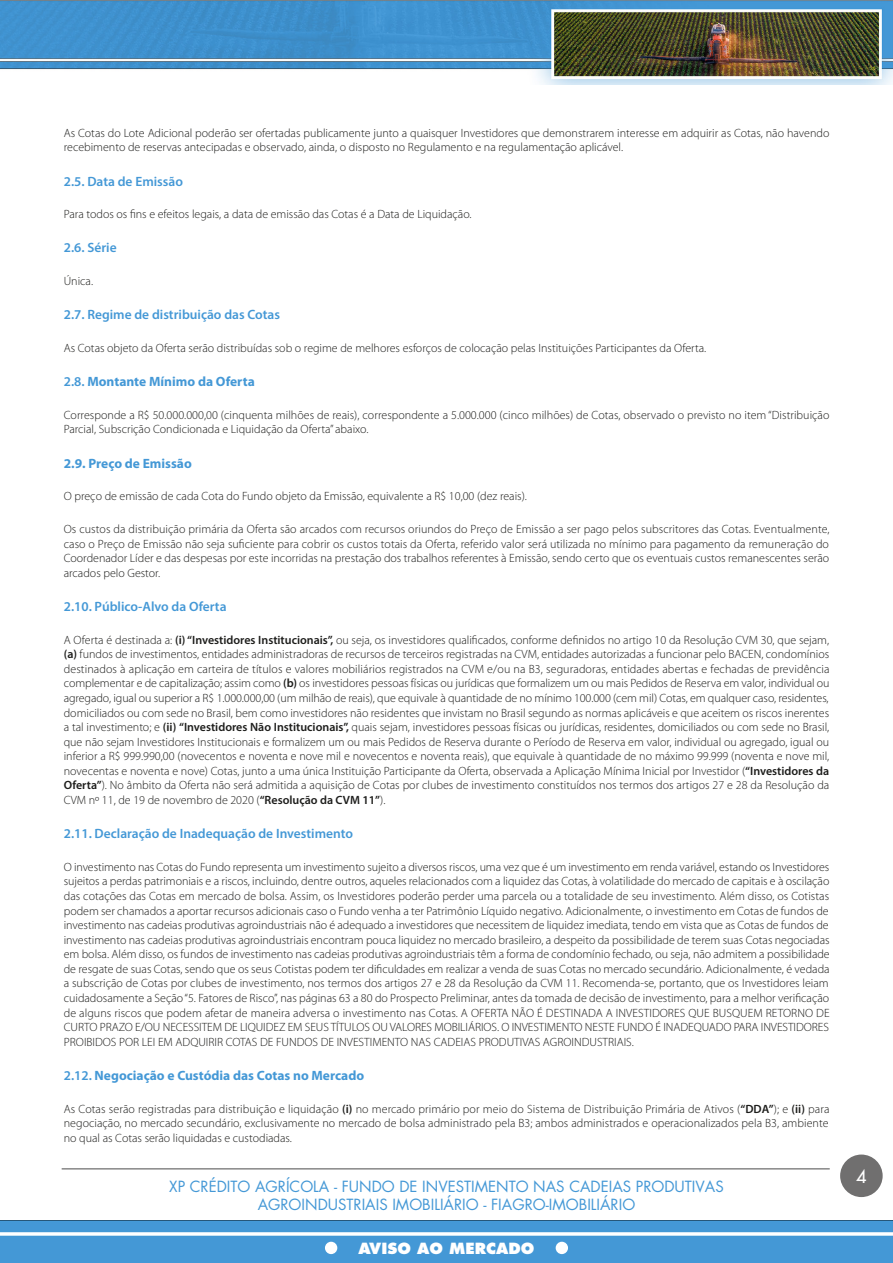
<style>
.page{position:relative;width:893px;height:1263px;background:#fff}
.page>*{position:absolute;margin:0;border:0;box-sizing:border-box;transform-origin:0 0}
.t1{font:500 18px "Futura PRO";color:#fff}
.t2{font:15px/18px "Futura PRO";color:#4498d6;text-align:center}
.t3{font:800 15px "Futura PRO";color:#fff}
.t4{font:600 13.5px "Myriad Pro";color:#4498d6}
.t5{font:700 13.5px "Myriad Pro";color:#4498d6}
.t6{font:300 12px/14.5px "Myriad Pro";color:#1d1d1b;text-align:justify}
.s1{font-weight:600}
</style>
<div class="page">
<img style="left:0;top:0;width:893px;height:85px">
<img style="left:0;top:1220px;width:893px;height:43px">
<hr style="left:62px;top:1168px;width:768px;height:1px;background:#878787">
<div style="left:325px;top:1242px;width:12px;height:12px;background:#fff;border-radius:50%"></div>
<div style="left:556px;top:1242px;width:12px;height:12px;background:#fff;border-radius:50%"></div>
<div style="left:840px;top:1154px;width:43px;height:43px;background:#706f6f;border-radius:50%"></div>
<p class="t6" style="left:64px;top:125px;width:767px">As Cotas do Lote Adicional poderão ser ofertadas publicamente junto a quaisquer Investidores que demonstrarem interesse em adquirir as Cotas, não havendo recebimento de reservas antecipadas e observado, ainda, o disposto no Regulamento e na regulamentação aplicável.</p>
<p class="t4" style="left:64px;top:172px;width:121px">2.5. Data de Emissão</p>
<p class="t6" style="left:64px;top:207px;width:409px">Para todos os fins e efeitos legais, a data de emissão das Cotas é a Data de Liquidação.</p>
<p class="t4" style="left:64px;top:239px;width:54px">2.6. Série</p>
<p class="t6" style="left:64px;top:274px;width:31px">Única.</p>
<p class="t4" style="left:64px;top:306px;width:218px">2.7. Regime de distribuição das Cotas</p>
<p class="t6" style="left:64px;top:341px;width:644px">As Cotas objeto da Oferta serão distribuídas sob o regime de melhores esforços de colocação pelas Instituições Participantes da Oferta.</p>
<p class="t5" style="left:64px;top:374px;width:193px"><span class="s1">2.8.</span> Montante Mínimo da Oferta</p>
<p class="t6" style="left:64px;top:408px;width:767px">Corresponde a R$ 50.000.000,00 (cinquenta milhões de reais), correspondente a 5.000.000 (cinco milhões) de Cotas, observado o previsto no item “Distribuição<br>Parcial, Subscrição Condicionada e Liquidação da Oferta” abaixo.</p>
<p class="t5" style="left:64px;top:456px;width:130px">2.9. Preço de Emissão</p>
<p class="t6" style="left:64px;top:489px;width:465px">O preço de emissão de cada Cota do Fundo objeto da Emissão, equivalente a R$ 10,00 (dez reais).</p>
<p class="t6" style="left:64px;top:522px;width:767px">Os custos da distribuição primária da Oferta são arcados com recursos oriundos do Preço de Emissão a ser pago pelos subscritores das Cotas. Eventualmente, caso o Preço de Emissão não seja suficiente para cobrir os custos totais da Oferta, referido valor será utilizada no mínimo para pagamento da remuneração do Coordenador Líder e das despesas por este incorridas na prestação dos trabalhos referentes à Emissão, sendo certo que os eventuais custos remanescentes serão arcados pelo Gestor.</p>
<p class="t4" style="left:64px;top:598px;width:164px">2.10. Público-Alvo da Oferta</p>
<p class="t6" style="left:64px;top:633px;width:767px">A Oferta é destinada a: <span class="s1">(i) “Investidores Institucionais”,</span> ou seja, os investidores qualificados, conforme definidos no artigo 10 da Resolução CVM 30, que sejam, <span class="s1">(a)</span> fundos de investimentos, entidades administradoras de recursos de terceiros registradas na CVM, entidades autorizadas a funcionar pelo BACEN, condomínios destinados à aplicação em carteira de títulos e valores mobiliários registrados na CVM e/ou na B3, seguradoras, entidades abertas e fechadas de previdência complementar e de capitalização; assim como <span class="s1">(b)</span> os investidores pessoas físicas ou jurídicas que formalizem um ou mais Pedidos de Reserva em valor, individual ou agregado, igual ou superior a R$ 1.000.000,00 (um milhão de reais), que equivale à quantidade de no mínimo 100.000 (cem mil) Cotas, em qualquer caso, residentes, domiciliados ou com sede no Brasil, bem como investidores não residentes que invistam no Brasil segundo as normas aplicáveis e que aceitem os riscos inerentes a tal investimento; e <span class="s1">(ii) “Investidores Não Institucionais”,</span> quais sejam, investidores pessoas físicas ou jurídicas, residentes, domiciliados ou com sede no Brasil, que não sejam Investidores Institucionais e formalizem um ou mais Pedidos de Reserva durante o Período de Reserva em valor, individual ou agregado, igual ou inferior a R$ 999.990,00 (novecentos e noventa e nove mil e novecentos e noventa reais), que equivale à quantidade de no máximo 99.999 (noventa e nove mil, novecentas e noventa e nove) Cotas, junto a uma única Instituição Participante da Oferta, observada a Aplicação Mínima Inicial por Investidor (<span class="s1">“Investidores da Oferta”</span>). No âmbito da Oferta não será admitida a aquisição de Cotas por clubes de investimento constituídos nos termos dos artigos 27 e 28 da Resolução da CVM nº 11, de 19 de novembro de 2020 (<span class="s1">“Resolução da CVM 11”</span>).</p>
<p class="t4" style="left:64px;top:825px;width:291px">2.11. Declaração de Inadequação de Investimento</p>
<p class="t6" style="left:64px;top:860px;width:767px">O investimento nas Cotas do Fundo representa um investimento sujeito a diversos riscos, uma vez que é um investimento em renda variável, estando os Investidores sujeitos a perdas patrimoniais e a riscos, incluindo, dentre outros, aqueles relacionados com a liquidez das Cotas, à volatilidade do mercado de capitais e à oscilação das cotações das Cotas em mercado de bolsa. Assim, os Investidores poderão perder uma parcela ou a totalidade de seu investimento. Além disso, os Cotistas podem ser chamados a aportar recursos adicionais caso o Fundo venha a ter Patrimônio Líquido negativo. Adicionalmente, o investimento em Cotas de fundos de investimento nas cadeias produtivas agroindustriais não é adequado a investidores que necessitem de liquidez imediata, tendo em vista que as Cotas de fundos de investimento nas cadeias produtivas agroindustriais encontram pouca liquidez no mercado brasileiro, a despeito da possibilidade de terem suas Cotas negociadas em bolsa. Além disso, os fundos de investimento nas cadeias produtivas agroindustriais têm a forma de condomínio fechado, ou seja, não admitem a possibilidade de resgate de suas Cotas, sendo que os seus Cotistas podem ter dificuldades em realizar a venda de suas Cotas no mercado secundário. Adicionalmente, é vedada a subscrição de Cotas por clubes de investimento, nos termos dos artigos 27 e 28 da Resolução da CVM 11. Recomenda-se, portanto, que os Investidores leiam cuidadosamente a Seção “5. Fatores de Risco”, nas páginas 63 a 80 do Prospecto Preliminar, antes da tomada de decisão de investimento, para a melhor verificação de alguns riscos que podem afetar de maneira adversa o investimento nas Cotas. A OFERTA NÃO É DESTINADA A INVESTIDORES QUE BUSQUEM RETORNO DE CURTO PRAZO E/OU NECESSITEM DE LIQUIDEZ EM SEUS TÍTULOS OU VALORES MOBILIÁRIOS. O INVESTIMENTO NESTE FUNDO É INADEQUADO PARA INVESTIDORES PROIBIDOS POR LEI EM ADQUIRIR COTAS DE FUNDOS DE INVESTIMENTO NAS CADEIAS PRODUTIVAS AGROINDUSTRIAIS.</p>
<p class="t5" style="left:64px;top:1068px;width:302px"><span class="s1">2.12.</span> Negociação e Custódia das Cotas no Mercado</p>
<p class="t6" style="left:64px;top:1101px;width:767px">As Cotas serão registradas para distribuição e liquidação <span class="s1">(i)</span> no mercado primário por meio do Sistema de Distribuição Primária de Ativos (<span class="s1">“DDA”</span>); e <span class="s1">(ii)</span> para negociação, no mercado secundário, exclusivamente no mercado de bolsa administrado pela B3; ambos administrados e operacionalizados pela B3, ambiente no qual as Cotas serão liquidadas e custodiadas.</p>
<p class="t2" style="left:169px;top:1177px;width:556px">XP CRÉDITO AGRÍCOLA - FUNDO DE INVESTIMENTO NAS CADEIAS PRODUTIVAS<br>AGROINDUSTRIAIS IMOBILIÁRIO - FIAGRO-IMOBILIÁRIO</p>
<p class="t3" style="left:359px;top:1239px;width:177px">AVISO AO MERCADO</p>
<h1 class="t1" style="left:856px;top:1165px;width:12px">4</h1>
</div>
